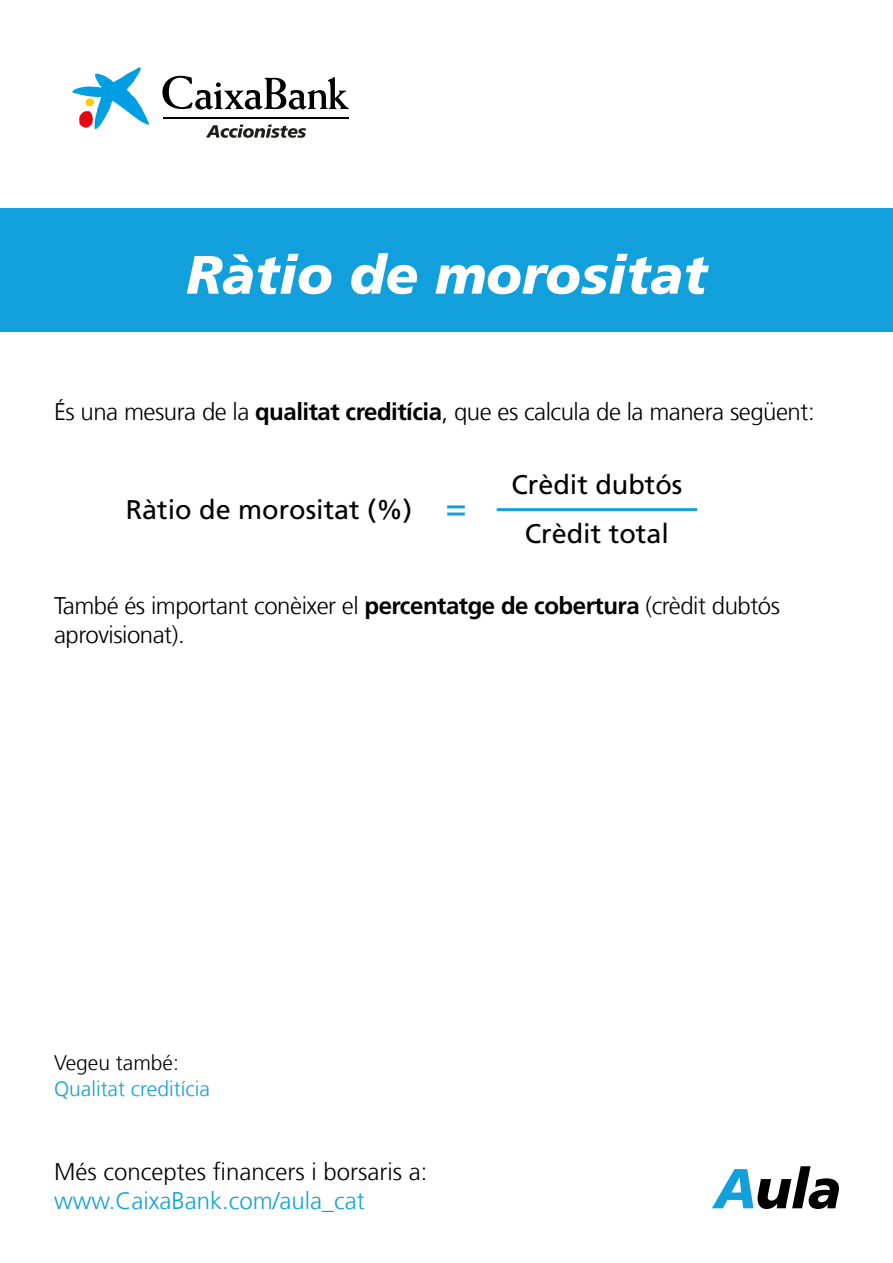
<style>
.page{position:relative;width:893px;height:1263px;background:#fff}
.page>*{position:absolute;margin:0;border:0;box-sizing:border-box;transform-origin:0 0}
.t1{font:italic 900 54px "La Caixa Frutiger";color:#fff}
.t2{font:27px/48.9px "La Caixa Frutiger";color:#000;text-align:center}
.t3{font:300 24px/28.8px "La Caixa Frutiger";letter-spacing:-.02em;color:#000}
.t4{font:300 24px "La Caixa Frutiger";color:#000}
.t5{font:300 24px "La Caixa Frutiger";color:#11a0dc}
.t6{font:300 21px "La Caixa Frutiger";color:#11a0dc}
.t7{font:300 21px "La Caixa Frutiger";color:#000}
.s1{font-weight:700}
</style>
<div class="page">
<svg style="left:712px;top:1166px;width:127px;height:43px"></svg>
<svg style="left:206px;top:125px;width:100px;height:13px"></svg>
<hr style="left:163px;top:117px;width:186px;height:1px;background:#000">
<svg style="left:72px;top:68px;width:77px;height:61px"></svg>
<svg style="left:162px;top:76px;width:187px;height:34px"></svg>
<hr style="left:163px;top:118px;width:186px;height:1px;background:#000">
<div style="left:0;top:208px;width:893px;height:124px;background:#11a0dc"></div>
<hr style="left:497px;top:508px;width:200px;height:3px;background:#11a0dc">
<hr style="left:447px;top:505px;width:18px;height:3px;background:#11a0dc">
<hr style="left:447px;top:512px;width:18px;height:3px;background:#11a0dc">
<h1 class="t1" style="left:186px;top:242px;width:522px">Ràtio de morositat</h1>
<p class="t3" style="left:54px;top:398px;width:762px">És una mesura de la <span class="s1">qualitat creditícia</span>, que es calcula de la manera següent:</p>
<p class="t2" style="left:126px;top:485px;width:288px">Ràtio de morositat (%)</p>
<p class="t2" style="left:511px;top:460px;width:173px">Crèdit dubtós<br>Crèdit total</p>
<p class="t3" style="left:54px;top:591px;width:728px">També és important conèixer el <span class="s1">percentatge de cobertura</span> (crèdit dubtós aprovisionat).</p>
<p class="t7" style="left:54px;top:1051px;width:126px">Vegeu també:</p>
<p class="t6" style="left:54px;top:1076px;width:157px">Qualitat creditícia</p>
<p class="t4" style="left:54px;top:1158px;width:375px">Més conceptes financers i borsaris a:</p>
<p class="t5" style="left:54px;top:1187px;width:312px">www.CaixaBank.com/aula_cat</p>
</div>
